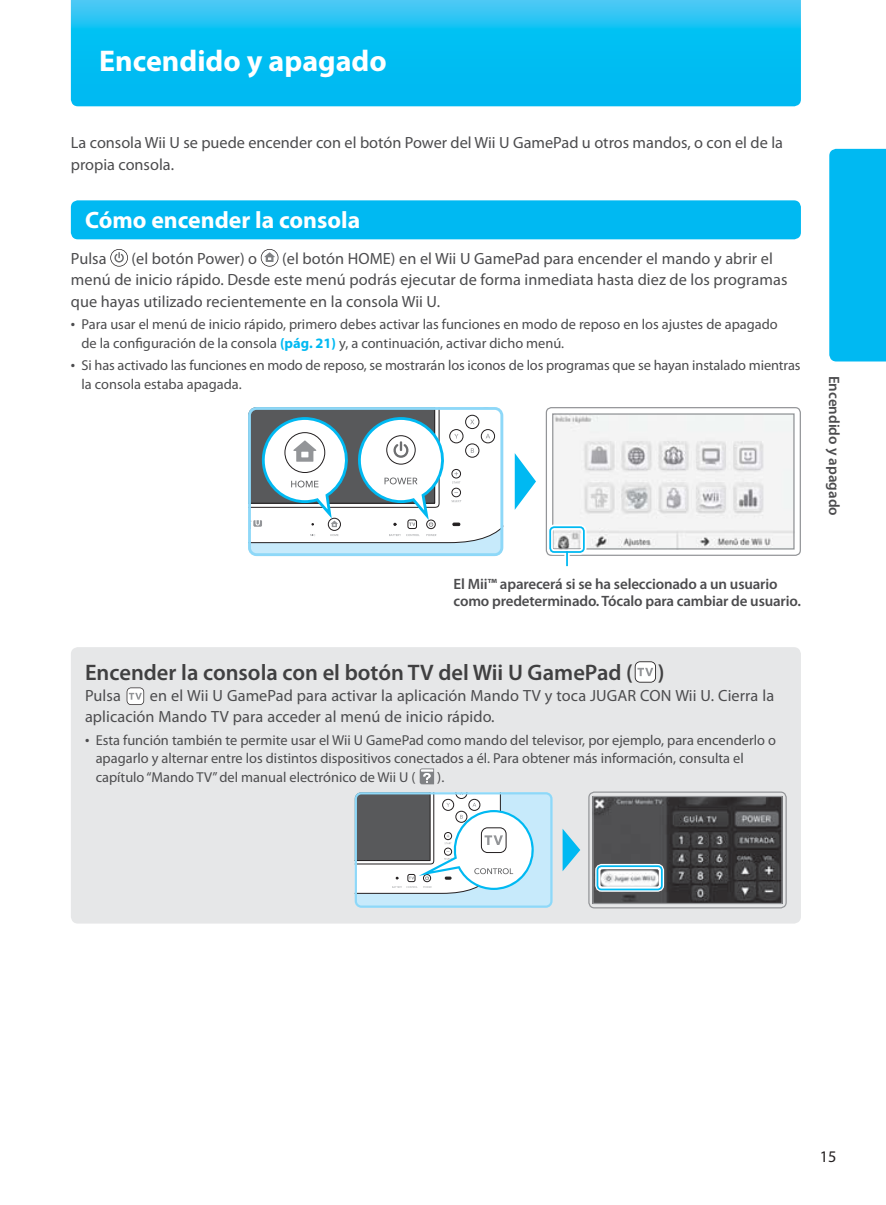
<style>
.page{position:relative;width:886px;height:1205px;background:#fff}
.page>*{position:absolute;margin:0;border:0;box-sizing:border-box;transform-origin:0 0}
.t1{font:700 30px "Myriad Pro";color:#fff}
.t2{font:700 23.75px "Myriad Pro";color:#fff}
.t3{font:600 22.5px "Myriad Pro";color:#404041}
.t4{font:16.25px/21.2px "Myriad Pro";letter-spacing:.005em;color:#4c4c4e}
.t5{font:16.25px "Myriad Pro";color:#231f20}
.t6{font:600 15px/17.5px "Myriad Pro";letter-spacing:-.01em;color:#4c4c4e}
.t7{font:14.5px/18.8px "Myriad Pro";color:#4c4c4e}
.s1{font-weight:900}
.s2{font-weight:700;color:#00b9f2}
</style>
<div class="page">
<div style="left:829px;top:149px;width:57px;height:212px;background:#00b9f2"></div>
<svg style="left:71px;top:0;width:730px;height:106px;background:#0dbff2"></svg>
<svg style="left:110px;top:249px;width:18px;height:18px"></svg>
<svg style="left:261px;top:249px;width:17px;height:18px"></svg>
<svg style="left:248px;top:407px;width:255px;height:149px"></svg>
<svg style="left:515px;top:453px;width:21px;height:57px"></svg>
<div style="left:546px;top:407px;width:255px;height:149px;border:1px solid #939598;border-radius:5px"></div>
<img style="left:554px;top:415px;width:238px;height:132px">
<div style="left:552px;top:413px;width:242px;height:136px;border:1px solid #939598"></div>
<div style="left:547px;top:524px;width:39px;height:31px;border:5px solid #fff;border-radius:4px"></div>
<div style="left:564px;top:551px;width:6px;height:15px;background:#fff"></div>
<div style="left:549px;top:526px;width:36px;height:27px;border:2px solid #00b9f2;border-radius:4px"></div>
<svg style="left:566px;top:551px;width:2px;height:15px"></svg>
<div style="left:71px;top:647px;width:730px;height:276px;background:#e6e7e8;border-radius:7px"></div>
<svg style="left:635px;top:661px;width:21px;height:21px"></svg>
<svg style="left:127px;top:687px;width:17px;height:18px"></svg>
<svg style="left:420px;top:768px;width:14px;height:16px"></svg>
<svg style="left:562px;top:829px;width:18px;height:42px"></svg>
<svg style="left:355px;top:792px;width:197px;height:116px;background:#b8cad2"></svg>
<div style="left:588px;top:791px;width:199px;height:117px;border:1px solid #939598;border-radius:6px"></div>
<img style="left:594px;top:798px;width:187px;height:104px">
<div style="left:592px;top:796px;width:191px;height:108px;border:1px solid #939598"></div>
<div style="left:595px;top:864px;width:69px;height:28px;border:5px solid #fff;border-radius:4px"></div>
<div style="left:596px;top:865px;width:67px;height:25px;border:2px solid #00b9f2;border-radius:4px"></div>
<div style="left:71px;top:200px;width:730px;height:39px;background:#00b9f2;border-radius:7px"></div>
<h1 class="t1" style="left:99px;top:50px;width:289px">Encendido y apagado</h1>
<p class="t4" style="left:71px;top:134px;width:713px">La consola Wii U se puede encender con el botón Power del Wii U GamePad u otros mandos, o con el de la propia consola.</p>
<h2 class="t2" style="left:85px;top:211px;width:277px">Cómo encender la consola</h2>
<p class="t4" style="left:71px;top:250px;width:718px;text-indent:211px">(el botón HOME) en el Wii U GamePad para encender el mando y abrir el menú de inicio rápido. Desde este menú podrás ejecutar de forma inmediata hasta diez de los programas que hayas utilizado recientemente en la consola Wii U.</p>
<p class="t7" style="left:81px;top:316px;width:698px;text-indent:-11px"><span class="s1">·</span> Para usar el menú de inicio rápido, primero debes activar las funciones en modo de reposo en los ajustes de apagado de la configuración de la consola <span class="s2">(pág. 21)</span> y, a continuación, activar dicho menú.</p>
<p class="t7" style="left:81px;top:357px;width:720px;text-indent:-11px"><span class="s1">·</span> Si has activado las funciones en modo de reposo, se mostrarán los iconos de los programas que se hayan instalado mientras la consola estaba apagada.</p>
<p class="t4" style="left:71px;top:250px;width:37px">Pulsa</p>
<p class="t4" style="left:132px;top:250px;width:127px">(el botón Power) o</p>
<p class="t6" style="left:454px;top:576px;width:349px">El Mii™ aparecerá si se ha seleccionado a un usuario como predeterminado. Tócalo para cambiar de usuario.</p>
<h3 class="t3" style="left:85px;top:664px;width:581px">Encender la consola con el botón TV del Wii U GamePad ( )</h3>
<p class="t4" style="left:85px;top:686px;width:37px">Pulsa</p>
<p class="t4" style="left:85px;top:686px;width:690px;text-indent:65px">en el Wii U GamePad para activar la aplicación Mando TV y toca JUGAR CON Wii U. Cierra la aplicación Mando TV para acceder al menú de inicio rápido.</p>
<p class="t7" style="left:96px;top:732px;width:682px;text-indent:-11px"><span class="s1">·</span> Esta función también te permite usar el Wii U GamePad como mando del televisor, por ejemplo, para encenderlo o apagarlo y alternar entre los distintos dispositivos conectados a él. Para obtener más información, consulta el capítulo “Mando TV” del manual electrónico de Wii U (</p>
<p class="t7" style="left:437px;top:769px;width:9px">).</p>
<p class="t6" style="left:841px;top:376px;width:142px;rotate:90deg">Encendido y apagado</p>
<p class="t5" style="left:820px;top:1150px;width:18px">15</p>
</div>
